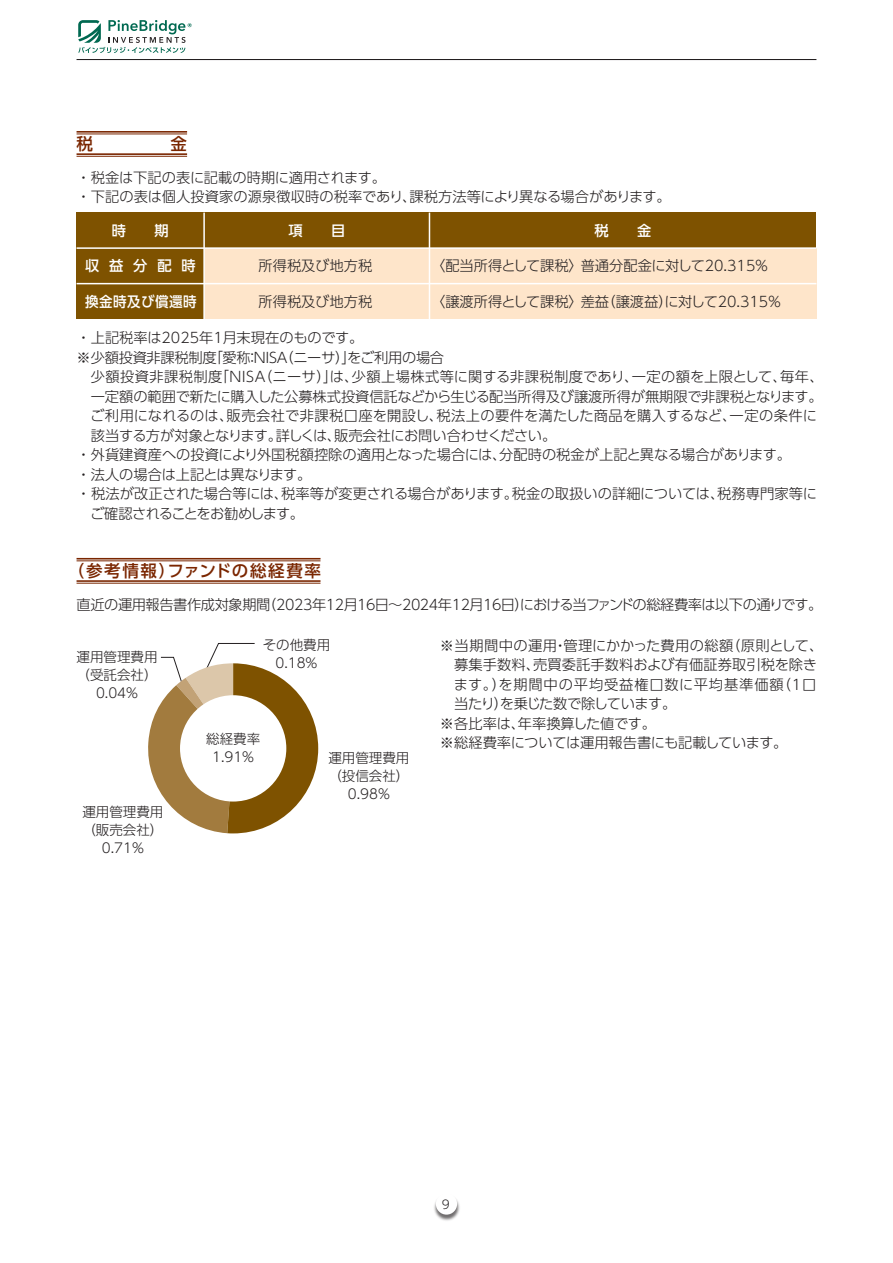
<style>
.page{position:relative;width:893px;height:1263px;background:#fff}
.page>*{position:absolute;margin:0;border:0;box-sizing:border-box;transform-origin:0 0}
.t1{font:500 16.5px "UD Shin Go Pro";letter-spacing:.1em;color:#7a2600}
.t2{font:300 14.25px/19.5px "UD Shin Go Pro";letter-spacing:-.005em;color:#231f20}
.t3{font:300 14.25px "UD Shin Go Pro";letter-spacing:.03em;color:#231f20}
.t4{font:300 14.25px "UD Shin Go Pro";letter-spacing:-.03em;color:#231f20}
.t5{font:300 14.25px "UD Shin Go Pro";letter-spacing:.02em;color:#231f20}
.t6{font:300 14.25px "UD Shin Go Pro";letter-spacing:-.035em;color:#231f20}
.t7{font:300 14.25px "UD Shin Go Pro";letter-spacing:.06em;color:#231f20}
.t8{font:500 14.25px "UD Shin Go Pro";letter-spacing:.035em;color:#fff}
.t9{font:300 14.25px "UD Shin Go Pro";letter-spacing:-.055em;color:#231f20}
.t10{font:500 14.25px "UD Shin Go Pro";letter-spacing:.035em;color:#fff;scale:.95 1}
.t11{font:300 13.5px/18px "UD Shin Go Pro";color:#231f20;text-align:center}
.t12{font:300 12px "UD Shin Go Pro";color:#231f20}
</style>
<div class="page">
<img style="left:434px;top:1199px;width:26px;height:22px">
<div style="left:436px;top:1193px;width:21px;height:21px;background:#fff;border-radius:50%"></div>
<hr style="left:77px;top:59px;width:739px;height:1px;background:#231f20">
<svg style="left:78px;top:20px;width:114px;height:33px"></svg>
<svg style="left:148px;top:643px;width:170px;height:190px"></svg>
<hr style="left:77px;top:580px;width:243px;height:2px;background:#7a2600">
<hr style="left:77px;top:583px;width:243px;height:1px;background:#7a2600">
<hr style="left:77px;top:558px;width:243px;height:1px;background:#7a2600">
<hr style="left:77px;top:561px;width:243px;height:1px;background:#7a2600">
<div style="left:180px;top:695px;width:106px;height:106px;background:#fff;border-radius:50%"></div>
<div style="left:77px;top:213px;width:739px;height:35px;background:#7e5200"></div>
<div style="left:204px;top:248px;width:612px;height:36px;background:#fee5ca"></div>
<div style="left:77px;top:284px;width:127px;height:35px;background:#7e5200"></div>
<div style="left:77px;top:248px;width:127px;height:36px;background:#7e5200"></div>
<div style="left:204px;top:284px;width:612px;height:35px;background:#fee5ca"></div>
<hr style="left:203px;top:213px;width:2px;height:106px;background:#fff">
<hr style="left:429px;top:213px;width:1px;height:106px;background:#fff">
<hr style="left:77px;top:153px;width:110px;height:2px;background:#7a2600">
<hr style="left:77px;top:156px;width:110px;height:1px;background:#7a2600">
<hr style="left:77px;top:131px;width:110px;height:2px;background:#7a2600">
<hr style="left:77px;top:134px;width:110px;height:1px;background:#7a2600">
<hr style="left:77px;top:247px;width:739px;height:2px;background:#fff">
<hr style="left:77px;top:283px;width:739px;height:1px;background:#fff">
<p class="t1" style="left:77px;top:131px;width:18px">税</p>
<p class="t1" style="left:171px;top:131px;width:18px">金</p>
<p class="t2" style="left:77px;top:167px;width:596px">・税金は下記の表に記載の時期に適用されます。<br>・下記の表は個人投資家の源泉徴収時の税率であり、課税方法等により異なる場合があります。</p>
<p class="t8" style="left:112px;top:219px;width:58px">時　　期</p>
<p class="t8" style="left:288px;top:219px;width:58px">項　　目</p>
<p class="t8" style="left:594px;top:219px;width:58px">税　　金</p>
<p class="t8" style="left:85px;top:254px;width:112px">収益分配時</p>
<p class="t2" style="left:259px;top:256px;width:115px">所得税及び地方税</p>
<p class="t2" style="left:431px;top:256px;width:339px">〈配当所得として課税〉普通分配金に対して20.315％</p>
<p class="t10" style="left:85px;top:290px;width:119px">換金時及び償還時</p>
<p class="t2" style="left:259px;top:291px;width:115px">所得税及び地方税</p>
<p class="t2" style="left:431px;top:291px;width:352px">〈譲渡所得として課税〉差益（譲渡益）に対して20.315％</p>
<p class="t2" style="left:77px;top:327px;width:288px">・上記税率は2025年1月末現在のものです。</p>
<p class="t2" style="left:77px;top:347px;width:369px">※少額投資非課税制度「愛称：NISA（ニーサ）」をご利用の場合</p>
<p class="t3" style="left:91px;top:365px;width:734px">少額投資非課税制度「NISA（ニーサ）」は、少額上場株式等に関する非課税制度であり、一定の額を上限として、毎年、</p>
<p class="t2" style="left:91px;top:386px;width:733px">一定額の範囲で新たに購入した公募株式投資信託などから生じる配当所得及び譲渡所得が無期限で非課税となります。</p>
<p class="t5" style="left:90px;top:404px;width:728px">ご利用になれるのは、販売会社で非課税口座を開設し、税法上の要件を満たした商品を購入するなど、一定の条件に</p>
<p class="t6" style="left:91px;top:424px;width:467px">該当する方が対象となります。詳しくは、販売会社にお問い合わせください。</p>
<p class="t2" style="left:77px;top:444px;width:716px">・外貨建資産への投資により外国税額控除の適用となった場合には、分配時の税金が上記と異なる場合があります。</p>
<p class="t2" style="left:77px;top:464px;width:236px">・法人の場合は上記とは異なります。</p>
<p class="t2" style="left:77px;top:483px;width:742px">・税法が改正された場合等には、税率等が変更される場合があります。税金の取扱いの詳細については、税務専門家等に</p>
<p class="t9" style="left:90px;top:502px;width:215px">ご確認されることをお勧めします。</p>
<p class="t1" style="left:68px;top:557px;width:255px">（参考情報）ファンドの総経費率</p>
<p class="t4" style="left:77px;top:593px;width:747px">直近の運用報告書作成対象期間（2023年12月16日～2024年12月16日）における当ファンドの総経費率は以下の通りです。</p>
<p class="t11" style="left:77px;top:647px;width:82px">運用管理費用（受託会社）<br>0.04%</p>
<p class="t11" style="left:263px;top:635px;width:69px">その他費用<br>0.18%</p>
<p class="t11" style="left:82px;top:802px;width:82px">運用管理費用（販売会社）<br>0.71%</p>
<p class="t11" style="left:206px;top:729px;width:55px">総経費率<br>1.91%</p>
<p class="t11" style="left:328px;top:748px;width:82px">運用管理費用（投信会社）<br>0.98%</p>
<p class="t3" style="left:440px;top:634px;width:385px">※当期間中の運用・管理にかかった費用の総額（原則として、</p>
<p class="t2" style="left:454px;top:655px;width:364px">募集手数料、売買委託手数料および有価証券取引税を除き</p>
<p class="t7" style="left:454px;top:673px;width:364px">ます。）を期間中の平均受益権口数に平均基準価額（1口</p>
<p class="t6" style="left:454px;top:692px;width:224px">当たり）を乗じた数で除しています。</p>
<p class="t2" style="left:440px;top:713px;width:218px">※各比率は、年率換算した値です。</p>
<p class="t2" style="left:440px;top:732px;width:349px">※総経費率については運用報告書にも記載しています。</p>
<p class="t12" style="left:442px;top:1194px;width:9px">9</p>
</div>
